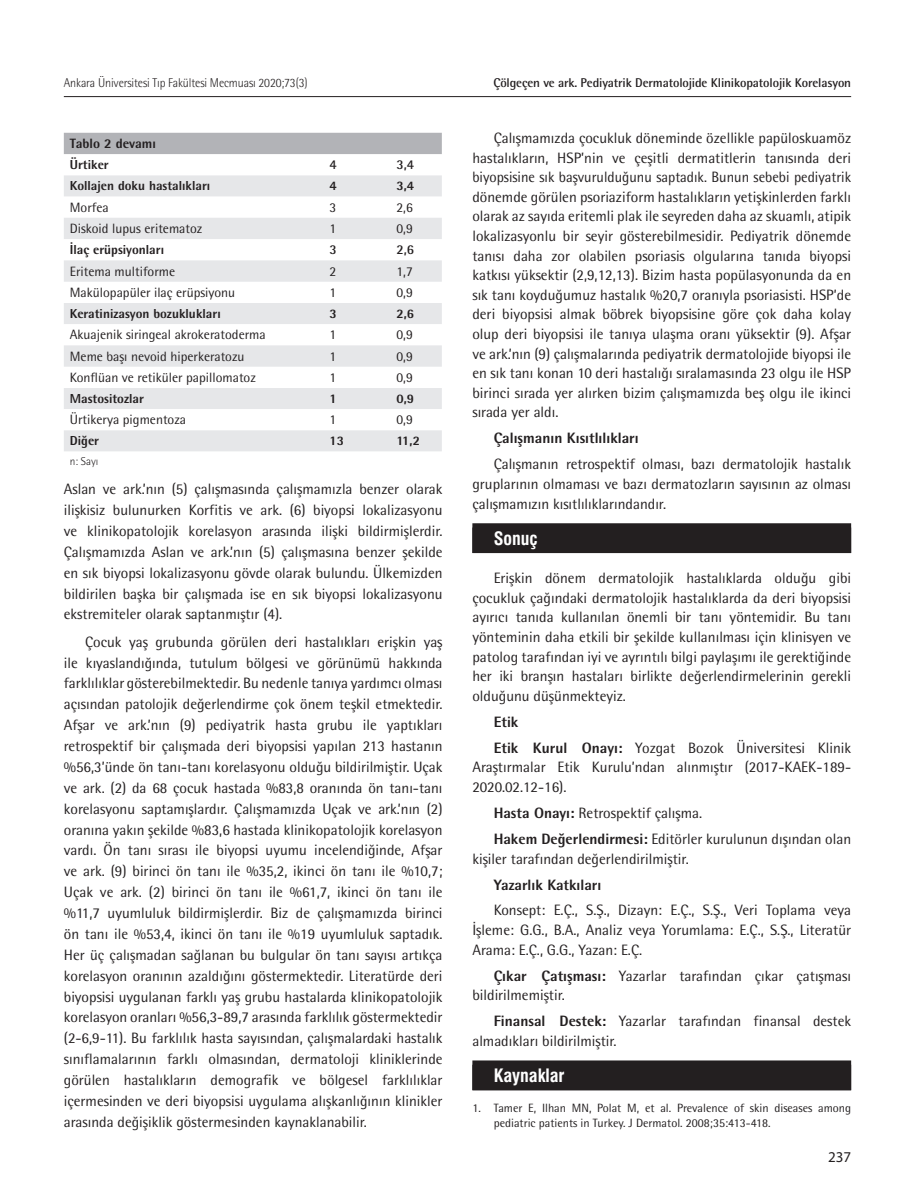
<style>
.page{position:relative;width:915px;height:1191px;background:#fff}
.page>*{position:absolute;margin:0;border:0;box-sizing:border-box;transform-origin:0 0}
.t1{font:18px "Swiss Condensed Bold Tr";color:#fff}
.t2{font:15px/20.9px "Rotis Semi Sans Std";color:#231f20;text-align:justify}
.t3{font:800 15px "Rotis Semi Sans Std";color:#231f20}
.t4{font:15px "Myriad Pro";color:#231f20}
.t5{font:13.5px "Rotis Semi Sans Std";color:#231f20}
.t6{font:800 13.5px "Rotis Semi Sans Std";color:#231f20}
.t7{font:700 13.5px "Rotis Semi Sans Std";color:#231f20}
.t8{font:800 13.05px "Rotis Semi Sans Std";color:#231f20}
.t9{font:700 12.75px "Rotis Semi Sans Std";letter-spacing:-.01em;color:#231f20}
.t10{font:300 12.75px "Rotis Semi Sans Std";letter-spacing:-.01em;color:#231f20;scale:.95 1}
.t11{font:12px/14.5px "Rotis Semi Sans Std";color:#231f20}
.t12{font:300 11.25px "Rotis Semi Sans Std";color:#231f20}
.s1{font-weight:800}
</style>
<div class="page">
<hr style="left:64px;top:96px;width:786px;height:1px;background:#231f20">
<div style="left:472px;top:523px;width:378px;height:30px;background:#231f20"></div>
<div style="left:472px;top:1060px;width:378px;height:30px;background:#231f20"></div>
<div style="left:64px;top:133px;width:377px;height:21px;background:#b2b3b7"></div>
<svg style="left:64px;top:175px;width:377px;height:276px;fill:#e6e7e9"></svg>
<p class="t10" style="left:64px;top:76px;width:258px">Ankara Üniversitesi Tıp Fakültesi Mecmuası 2020;73(3)</p>
<p class="t9" style="left:493px;top:75px;width:359px">Çölgeçen ve ark. Pediyatrik Dermatolojide Klinikopatolojik Korelasyon</p>
<p class="t6" style="left:70px;top:135px;width:88px">Tablo 2 devamı</p>
<p class="t8" style="left:70px;top:156px;width:40px">Ürtiker</p>
<p class="t7" style="left:329px;top:156px;width:9px">4</p>
<p class="t7" style="left:396px;top:156px;width:19px">3,4</p>
<p class="t8" style="left:70px;top:178px;width:142px">Kollajen doku hastalıkları</p>
<p class="t8" style="left:329px;top:178px;width:9px">4</p>
<p class="t8" style="left:396px;top:178px;width:19px">3,4</p>
<p class="t5" style="left:70px;top:199px;width:40px">Morfea</p>
<p class="t5" style="left:329px;top:199px;width:8px">3</p>
<p class="t5" style="left:396px;top:199px;width:18px">2,6</p>
<p class="t5" style="left:70px;top:220px;width:134px">Diskoid lupus eritematoz</p>
<p class="t5" style="left:329px;top:220px;width:8px">1</p>
<p class="t5" style="left:396px;top:220px;width:18px">0,9</p>
<p class="t8" style="left:70px;top:241px;width:96px">İlaç erüpsiyonları</p>
<p class="t7" style="left:329px;top:241px;width:9px">3</p>
<p class="t7" style="left:396px;top:241px;width:19px">2,6</p>
<p class="t5" style="left:70px;top:263px;width:107px">Eritema multiforme</p>
<p class="t5" style="left:329px;top:263px;width:8px">2</p>
<p class="t5" style="left:396px;top:263px;width:18px">1,7</p>
<p class="t5" style="left:70px;top:284px;width:167px">Makülopapüler ilaç erüpsiyonu</p>
<p class="t5" style="left:329px;top:284px;width:8px">1</p>
<p class="t5" style="left:396px;top:284px;width:18px">0,9</p>
<p class="t8" style="left:70px;top:305px;width:152px">Keratinizasyon bozuklukları</p>
<p class="t8" style="left:329px;top:305px;width:9px">3</p>
<p class="t8" style="left:396px;top:305px;width:19px">2,6</p>
<p class="t5" style="left:70px;top:327px;width:197px">Akuajenik siringeal akrokeratoderma</p>
<p class="t5" style="left:329px;top:327px;width:8px">1</p>
<p class="t5" style="left:396px;top:327px;width:18px">0,9</p>
<p class="t5" style="left:70px;top:348px;width:176px">Meme başı nevoid hiperkeratozu</p>
<p class="t5" style="left:329px;top:348px;width:8px">1</p>
<p class="t5" style="left:396px;top:348px;width:18px">0,9</p>
<p class="t5" style="left:70px;top:369px;width:187px">Konflüan ve retiküler papillomatoz</p>
<p class="t5" style="left:329px;top:369px;width:8px">1</p>
<p class="t5" style="left:396px;top:369px;width:18px">0,9</p>
<p class="t8" style="left:70px;top:390px;width:76px">Mastositozlar</p>
<p class="t8" style="left:329px;top:390px;width:9px">1</p>
<p class="t8" style="left:396px;top:390px;width:19px">0,9</p>
<p class="t5" style="left:70px;top:412px;width:118px">Ürtikerya pigmentoza</p>
<p class="t5" style="left:329px;top:412px;width:8px">1</p>
<p class="t5" style="left:396px;top:412px;width:18px">0,9</p>
<p class="t8" style="left:70px;top:432px;width:31px">Diğer</p>
<p class="t8" style="left:329px;top:432px;width:16px">13</p>
<p class="t8" style="left:396px;top:432px;width:25px">11,2</p>
<p class="t12" style="left:70px;top:455px;width:30px">n: Sayı</p>
<p class="t2" style="left:64px;top:478px;width:380px">Aslan ve ark.’nın (5) çalışmasında çalışmamızla benzer olarak ilişkisiz bulunurken Korfitis ve ark. (6) biyopsi lokalizasyonu ve klinikopatolojik korelasyon arasında ilişki bildirmişlerdir.<br>Çalışmamızda Aslan ve ark.’nın (5) çalışmasına benzer şekilde en sık biyopsi lokalizasyonu gövde olarak bulundu. Ülkemizden bildirilen başka bir çalışmada ise en sık biyopsi lokalizasyonu ekstremiteler olarak saptanmıştır (4).</p>
<p class="t2" style="left:64px;top:631px;width:380px;text-indent:21px">Çocuk yaş grubunda görülen deri hastalıkları erişkin yaş ile kıyaslandığında, tutulum bölgesi ve görünümü hakkında farklılıklar gösterebilmektedir. Bu nedenle tanıya yardımcı olması açısından patolojik değerlendirme çok önem teşkil etmektedir.<br>Afşar ve ark.’nın (9) pediyatrik hasta grubu ile yaptıkları retrospektif bir çalışmada deri biyopsisi yapılan 213 hastanın %56,3’ünde ön tanı-tanı korelasyonu olduğu bildirilmiştir. Uçak ve ark. (2) da 68 çocuk hastada %83,8 oranında ön tanı-tanı korelasyonu saptamışlardır. Çalışmamızda Uçak ve ark.’nın (2) oranına yakın şekilde %83,6 hastada klinikopatolojik korelasyon vardı. Ön tanı sırası ile biyopsi uyumu incelendiğinde, Afşar ve ark. (9) birinci ön tanı ile %35,2, ikinci ön tanı ile %10,7; Uçak ve ark. (2) birinci ön tanı ile %61,7, ikinci ön tanı ile %11,7 uyumluluk bildirmişlerdir. Biz de çalışmamızda birinci ön tanı ile %53,4, ikinci ön tanı ile %19 uyumluluk saptadık.<br>Her üç çalışmadan sağlanan bu bulgular ön tanı sayısı artıkça korelasyon oranının azaldığını göstermektedir. Literatürde deri biyopsisi uygulanan farklı yaş grubu hastalarda klinikopatolojik korelasyon oranları %56,3-89,7 arasında farklılık göstermektedir (2-6,9-11). Bu farklılık hasta sayısından, çalışmalardaki hastalık sınıflamalarının farklı olmasından, dermatoloji kliniklerinde görülen hastalıkların demografik ve bölgesel farklılıklar içermesinden ve deri biyopsisi uygulama alışkanlığının klinikler arasında değişiklik göstermesinden kaynaklanabilir.</p>
<p class="t2" style="left:472px;top:128px;width:380px;line-height:19.6px;text-indent:21px">Çalışmamızda çocukluk döneminde özellikle papüloskuamöz hastalıkların, HSP’nin ve çeşitli dermatitlerin tanısında deri biyopsisine sık başvurulduğunu saptadık. Bunun sebebi pediyatrik dönemde görülen psoriaziform hastalıkların yetişkinlerden farklı olarak az sayıda eritemli plak ile seyreden daha az skuamlı, atipik lokalizasyonlu bir seyir gösterebilmesidir. Pediyatrik dönemde tanısı daha zor olabilen psoriasis olgularına tanıda biyopsi katkısı yüksektir (2,9,12,13). Bizim hasta popülasyonunda da en sık tanı koyduğumuz hastalık %20,7 oranıyla psoriasisti. HSP’de deri biyopsisi almak böbrek biyopsisine göre çok daha kolay olup deri biyopsisi ile tanıya ulaşma oranı yüksektir (9). Afşar ve ark.’nın (9) çalışmalarında pediyatrik dermatolojide biyopsi ile en sık tanı konan 10 deri hastalığı sıralamasında 23 olgu ile HSP birinci sırada yer alırken bizim çalışmamızda beş olgu ile ikinci sırada yer aldı.</p>
<p class="t3" style="left:493px;top:429px;width:146px">Çalışmanın Kısıtlılıkları</p>
<p class="t2" style="left:472px;top:454px;width:380px;line-height:19.6px;text-indent:21px">Çalışmanın retrospektif olması, bazı dermatolojik hastalık gruplarının olmaması ve bazı dermatozların sayısının az olması çalışmamızın kısıtlılıklarındandır.</p>
<p class="t1" style="left:493px;top:527px;width:45px">Sonuç</p>
<p class="t2" style="left:472px;top:568px;width:380px;line-height:19.6px;text-indent:21px">Erişkin dönem dermatolojik hastalıklarda olduğu gibi çocukluk çağındaki dermatolojik hastalıklarda da deri biyopsisi ayırıcı tanıda kullanılan önemli bir tanı yöntemidir. Bu tanı yönteminin daha etkili bir şekilde kullanılması için klinisyen ve patolog tarafından iyi ve ayrıntılı bilgi paylaşımı ile gerektiğinde her iki branşın hastaları birlikte değerlendirmelerinin gerekli olduğunu düşünmekteyiz.</p>
<p class="t2" style="left:493px;top:708px;width:359px;line-height:26px"><span class="s1">Etik<br>Etik Kurul Onayı:</span> Yozgat Bozok Üniversitesi Klinik</p>
<p class="t2" style="left:472px;top:757px;width:380px;line-height:19.6px">Araştırmalar Etik Kurulu’ndan alınmıştır (2017-KAEK-189-<br>2020.02.12-16).</p>
<p class="t2" style="left:493px;top:799px;width:359px;line-height:26px"><span class="s1">Hasta Onayı:</span> Retrospektif çalışma.<br><span class="s1">Hakem Değerlendirmesi:</span> Editörler kurulunun dışından olan</p>
<p class="t2" style="left:472px;top:848px;width:218px">kişiler tarafından değerlendirilmiştir.</p>
<p class="t3" style="left:493px;top:875px;width:109px">Yazarlık Katkıları</p>
<p class="t2" style="left:472px;top:900px;width:380px;line-height:19.6px;text-indent:21px">Konsept: E.Ç., S.Ş., Dizayn: E.Ç., S.Ş., Veri Toplama veya İşleme: G.G., B.A., Analiz veya Yorumlama: E.Ç., S.Ş., Literatür Arama: E.Ç., G.G., Yazan: E.Ç.</p>
<p class="t2" style="left:472px;top:965px;width:380px;line-height:19.6px;text-indent:21px"><span class="s1">Çıkar Çatışması:</span> Yazarlar tarafından çıkar çatışması bildirilmemiştir.</p>
<p class="t2" style="left:472px;top:1011px;width:380px;line-height:19.6px;text-indent:21px"><span class="s1">Finansal Destek:</span> Yazarlar tarafından finansal destek almadıkları bildirilmiştir.</p>
<p class="t1" style="left:493px;top:1064px;width:72px">Kaynaklar</p>
<p class="t11" style="left:493px;top:1101px;width:359px;text-indent:-21px">1. Tamer E, Ilhan MN, Polat M, et al. Prevalence of skin diseases among pediatric patients in Turkey. J Dermatol. 2008;35:413-418.</p>
<p class="t4" style="left:827px;top:1147px;width:25px">237</p>
</div>
